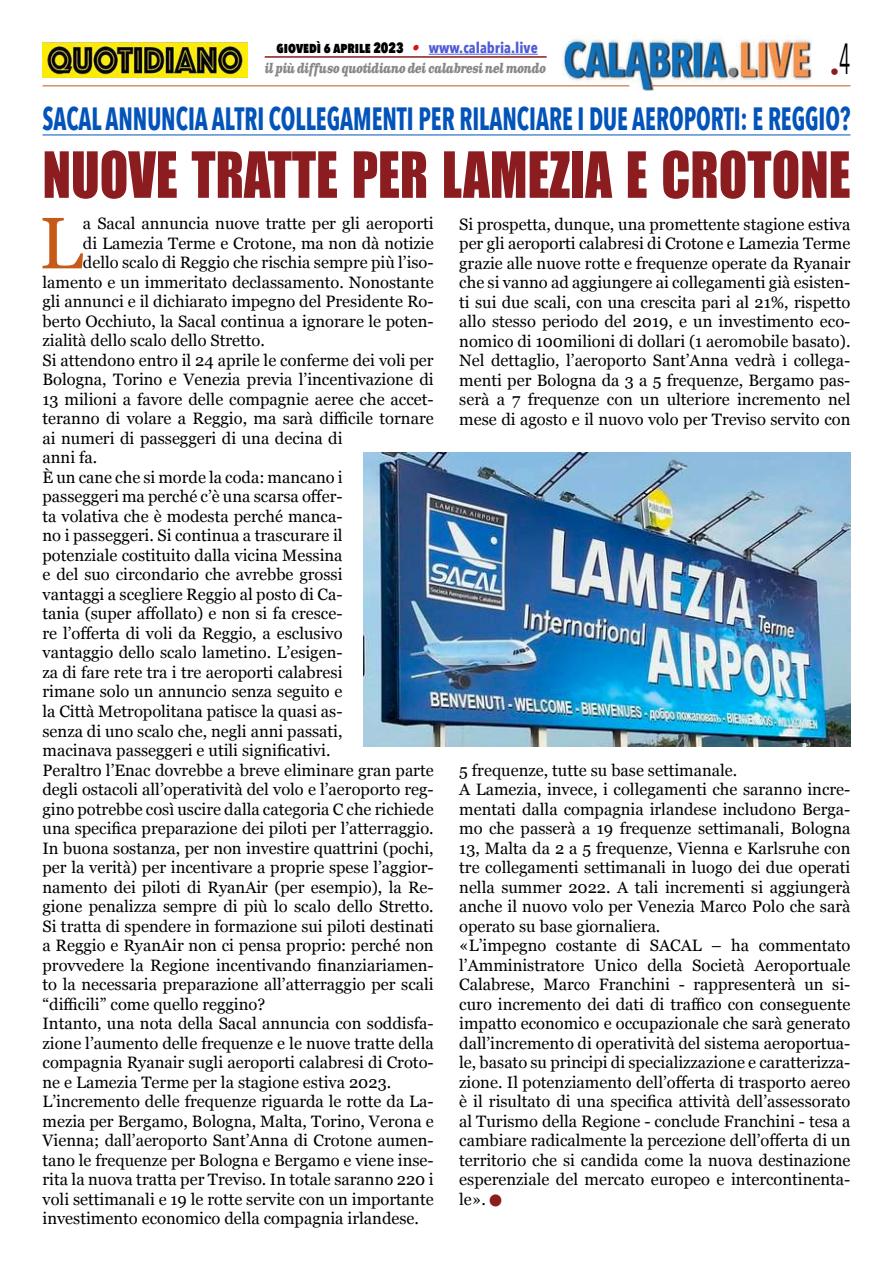
<style>
.page{position:relative;width:893px;height:1263px;background:#fff}
.page>*{position:absolute;margin:0;border:0;box-sizing:border-box;transform-origin:0 0}
.t1{font:72.75px "Georgia";color:#c85a19}
.t2{font:58.8px "Impact";color:#8b1c1f;scale:.89 1}
.t3{font:700 32.1px "Avenir Next Condensed";color:#0253ba;scale:.75 1}
.t4{font:18px "Avenir Next Condensed";color:#8b1c1f}
.t5{font:16.5px/19.5px "Georgia";color:#000;text-align:justify}
.t6{font:800 15px "Avenir Next Condensed";color:#000;scale:.9 1}
.t7{font:italic 700 13.5px "Clarendon Text Pro";letter-spacing:-.05em;color:#878787;scale:.79 1}
.s1{font-family:"Clarendon Text Pro";font-weight:700;font-style:italic;color:#ca181a}
.s2{font-weight:700;color:#4f5cd6}
.s3{color:#8b1c1f}
</style>
<div class="page">
<img style="left:563px;top:36px;width:248px;height:54px">
<hr style="left:43px;top:85px;width:586px;height:1px;background:#c85a19">
<hr style="left:651px;top:85px;width:199px;height:1px;background:#c85a19">
<hr style="left:429px;top:54px;width:109px;height:1px;background:#4f5cd6">
<hr style="left:265px;top:56px;width:282px;height:2px;background:#8b1c1f">
<img style="left:43px;top:43px;width:204px;height:34px">
<hr style="left:43px;top:135px;width:807px;height:1px;background:#0253ba">
<img style="left:364px;top:453px;width:486px;height:294px">
<p class="t6" style="left:277px;top:38px;width:292px">GIOVEDÌ 6 APRILE 2023 <span class="s1">•</span> <span class="s2">www.calabria.live</span></p>
<p class="t7" style="left:265px;top:60px;width:358px">il più diffuso quotidiano dei calabresi nel mondo</p>
<h3 class="t3" style="left:43px;top:99px;width:1079px">SACAL ANNUNCIA ALTRI COLLEGAMENTI PER RILANCIARE I DUE AEROPORTI: E REGGIO?</h3>
<h2 class="t2" style="left:43px;top:129px;width:909px">NUOVE TRATTE PER LAMEZIA E CROTONE</h2>
<h1 class="t1" style="left:39px;top:190px;width:45px">L</h1>
<p class="t5" style="left:83px;top:213px;width:352px">a Sacal annuncia nuove tratte per gli aeroporti</p>
<p class="t4" style="left:830px;top:57px;width:22px">•<sup>4</sup></p>
<p class="t5" style="left:459px;top:213px;width:393px">Si prospetta, dunque, una promettente stagione estiva per gli aeroporti calabresi di Crotone e Lamezia Terme grazie alle nuove rotte e frequenze operate da Ryanair che si vanno ad aggiungere ai collegamenti già esisten&shy;ti sui due scali, con una crescita pari al 21%, rispetto allo stesso periodo del 2019, e un investimento eco&shy;nomico di 100milioni di dollari (1 aeromobile basato).<br>Nel dettaglio, l’aeroporto Sant’Anna vedrà i collega&shy;menti per Bologna da 3 a 5 frequenze, Bergamo pas&shy;serà a 7 frequenze con un ulteriore incremento nel mese di agosto e il nuovo volo per Treviso servito con</p>
<p class="t5" style="left:83px;top:233px;width:352px">di Lamezia Terme e Crotone, ma non dà notizie</p>
<p class="t5" style="left:83px;top:252px;width:352px">dello scalo di Reggio che rischia sempre più l’iso-</p>
<p class="t5" style="left:43px;top:272px;width:393px">lamento e un immeritato declassamento. Nonostante</p>
<p class="t5" style="left:43px;top:291px;width:393px">gli annunci e il dichiarato impegno del Presidente Ro-</p>
<p class="t5" style="left:43px;top:311px;width:393px">berto Occhiuto, la Sacal continua a ignorare le poten-</p>
<p class="t5" style="left:43px;top:330px;width:224px">zialità dello scalo dello Stretto.</p>
<p class="t5" style="left:43px;top:350px;width:393px">Si attendono entro il 24 aprile le conferme dei voli per</p>
<p class="t5" style="left:43px;top:369px;width:393px">Bologna, Torino e Venezia previa l’incentivazione di</p>
<p class="t5" style="left:43px;top:389px;width:393px">13 milioni a favore delle compagnie aeree che accet-</p>
<p class="t5" style="left:43px;top:408px;width:393px">teranno di volare a Reggio, ma sarà difficile tornare</p>
<p class="t5" style="left:43px;top:428px;width:302px">ai numeri di passeggeri di una decina di</p>
<p class="t5" style="left:43px;top:447px;width:56px">anni fa.</p>
<p class="t5" style="left:43px;top:467px;width:302px">È un cane che si morde la coda: mancano i</p>
<p class="t5" style="left:43px;top:486px;width:302px">passeggeri ma perché c’è una scarsa offer-</p>
<p class="t5" style="left:43px;top:506px;width:302px">ta volativa che è modesta perché manca-</p>
<p class="t5" style="left:43px;top:525px;width:302px">no i passeggeri. Si continua a trascurare il</p>
<p class="t5" style="left:43px;top:545px;width:302px">potenziale costituito dalla vicina Messina</p>
<p class="t5" style="left:43px;top:564px;width:302px">e del suo circondario che avrebbe grossi</p>
<p class="t5" style="left:43px;top:584px;width:302px">vantaggi a scegliere Reggio al posto di Ca-</p>
<p class="t5" style="left:43px;top:603px;width:302px">tania (super affollato) e non si fa cresce-</p>
<p class="t5" style="left:43px;top:623px;width:302px">re l’offerta di voli da Reggio, a esclusivo</p>
<p class="t5" style="left:43px;top:642px;width:302px">vantaggio dello scalo lametino. L’esigen-</p>
<p class="t5" style="left:43px;top:662px;width:302px">za di fare rete tra i tre aeroporti calabresi</p>
<p class="t5" style="left:43px;top:681px;width:302px">rimane solo un annuncio senza seguito e</p>
<p class="t5" style="left:43px;top:701px;width:302px">la Città Metropolitana patisce la quasi as-</p>
<p class="t5" style="left:43px;top:720px;width:302px">senza di uno scalo che, negli anni passati,</p>
<p class="t5" style="left:43px;top:740px;width:289px">macinava passeggeri e utili significativi.</p>
<p class="t5" style="left:43px;top:759px;width:393px">Peraltro l’Enac dovrebbe a breve eliminare gran parte</p>
<p class="t5" style="left:43px;top:779px;width:393px">degli ostacoli all’operatività del volo e l’aeroporto reg-</p>
<p class="t5" style="left:43px;top:798px;width:393px">gino potrebbe così uscire dalla categoria C che richiede</p>
<p class="t5" style="left:43px;top:818px;width:393px">una specifica preparazione dei piloti per l’atterraggio.</p>
<p class="t5" style="left:43px;top:837px;width:393px">In buona sostanza, per non investire quattrini (pochi,</p>
<p class="t5" style="left:43px;top:857px;width:393px">per la verità) per incentivare a proprie spese l’aggior-</p>
<p class="t5" style="left:43px;top:876px;width:393px">namento dei piloti di RyanAir (per esempio), la Re-</p>
<p class="t5" style="left:43px;top:896px;width:393px">gione penalizza sempre di più lo scalo dello Stretto.</p>
<p class="t5" style="left:43px;top:915px;width:393px">Si tratta di spendere in formazione sui piloti destinati</p>
<p class="t5" style="left:43px;top:935px;width:393px">a Reggio e RyanAir non ci pensa proprio: perché non</p>
<p class="t5" style="left:43px;top:954px;width:393px">provvedere la Regione incentivando finanziariamen-</p>
<p class="t5" style="left:43px;top:974px;width:393px">to la necessaria preparazione all’atterraggio per scali</p>
<p class="t5" style="left:43px;top:993px;width:224px">“difficili” come quello reggino?</p>
<p class="t5" style="left:43px;top:1013px;width:393px">Intanto, una nota della Sacal annuncia con soddisfa-</p>
<p class="t5" style="left:43px;top:1032px;width:393px">zione l’aumento delle frequenze e le nuove tratte della</p>
<p class="t5" style="left:43px;top:1052px;width:393px">compagnia Ryanair sugli aeroporti calabresi di Croto-</p>
<p class="t5" style="left:43px;top:1071px;width:350px">ne e Lamezia Terme per la stagione estiva 2023.</p>
<p class="t5" style="left:43px;top:1091px;width:393px">L’incremento delle frequenze riguarda le rotte da La-</p>
<p class="t5" style="left:43px;top:1110px;width:393px">mezia per Bergamo, Bologna, Malta, Torino, Verona e</p>
<p class="t5" style="left:43px;top:1130px;width:393px">Vienna; dall’aeroporto Sant’Anna di Crotone aumen-</p>
<p class="t5" style="left:43px;top:1149px;width:393px">tano le frequenze per Bologna e Bergamo e viene inse-</p>
<p class="t5" style="left:43px;top:1169px;width:393px">rita la nuova tratta per Treviso. In totale saranno 220 i</p>
<p class="t5" style="left:43px;top:1188px;width:393px">voli settimanali e 19 le rotte servite con un importante</p>
<p class="t5" style="left:43px;top:1208px;width:378px">investimento economico della compagnia irlandese.</p>
<p class="t5" style="left:459px;top:759px;width:393px;text-align:left">5 frequenze, tutte su base settimanale.<br>A Lamezia, invece, i collegamenti che saranno incre&shy;mentati dalla compagnia irlandese includono Berga&shy;mo che passerà a 19 frequenze settimanali, Bologna 13, Malta da 2 a 5 frequenze, Vienna e Karlsruhe con tre collegamenti settimanali in luogo dei due operati nella summer 2022. A tali incrementi si aggiungerà anche il nuovo volo per Venezia Marco Polo che sarà operato su base giornaliera.<br>«L’impegno costante di SACAL – ha commentato l’Amministratore Unico della Società Aeroportuale Calabrese, Marco Franchini - rappresenterà un si&shy;curo incremento dei dati di traffico con conseguente impatto economico e occupazionale che sarà generato dall’incremento di operatività del sistema aeroportua&shy;le, basato su principi di specializzazione e caratterizza&shy;zione. Il potenziamento dell’offerta di trasporto aereo è il risultato di una specifica attività dell’assessorato al Turismo della Regione - conclude Franchini - tesa a cambiare radicalmente la percezione dell’offerta di un territorio che si candida come la nuova destinazione esperenziale del mercato europeo e intercontinenta&shy;le». <span class="s3">■</span></p>
</div>
